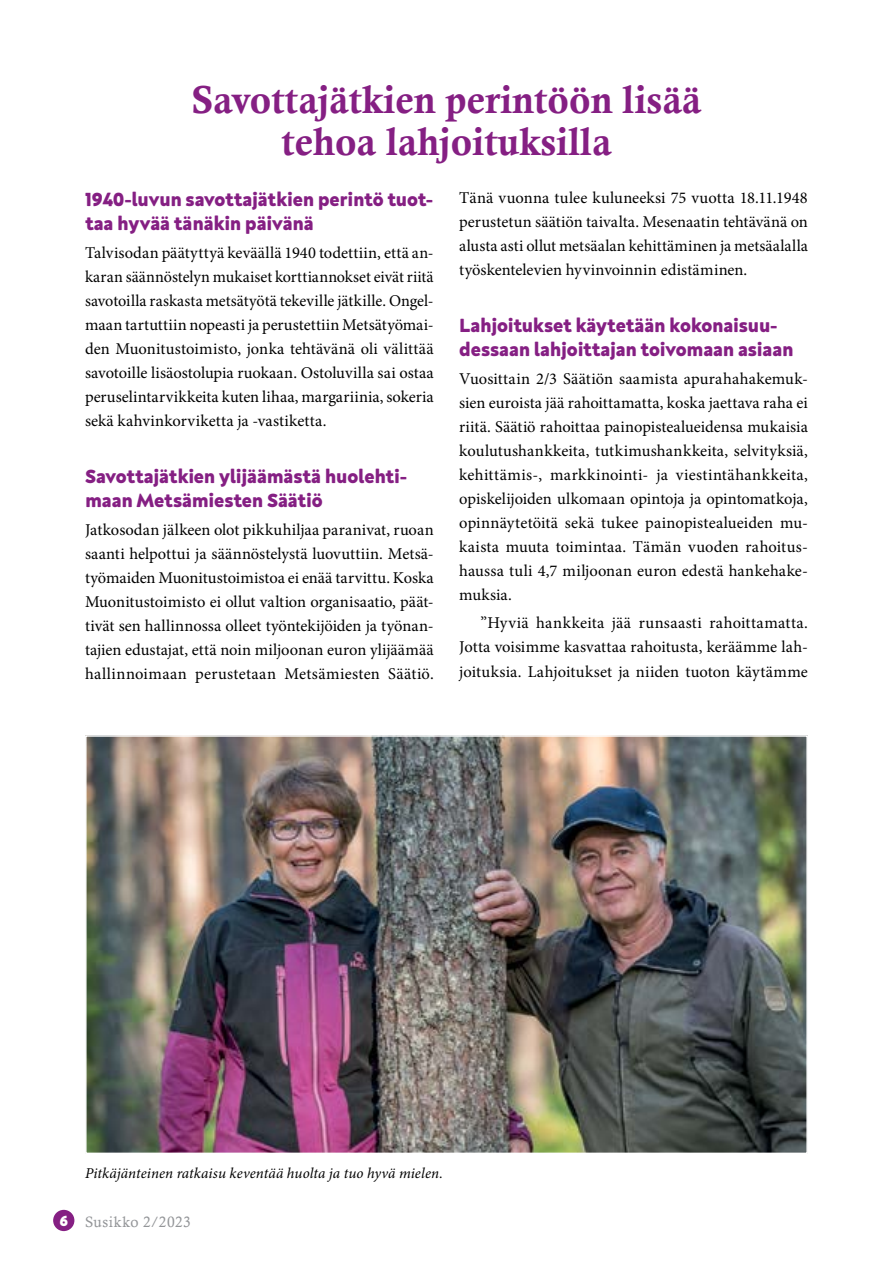
<style>
.page{position:relative;width:893px;height:1263px;background:#fff}
.page>*{position:absolute;margin:0;border:0;box-sizing:border-box;transform-origin:0 0}
.t1{font:39px/42px "Calis MT Bol";color:#851f83;text-align:center}
.t2{font:800 19.5px/24px "Neufreit";letter-spacing:-.005em;color:#851f83}
.t3{font:16.5px/24px "Minion Pro";letter-spacing:.01em;color:#000;text-align:justify}
.t4{font:italic 15px "Minion Pro";letter-spacing:.005em;color:#000}
.t5{font:15px "Calisto";letter-spacing:.03em;color:#939598}
.s1{font-family:"Neufreit";font-weight:800;color:#fff}
</style>
<div class="page">
<div style="left:53px;top:1210px;width:21px;height:21px;background:#851f83;border-radius:50%"></div>
<img style="left:88px;top:738px;width:717px;height:413px">
<div style="left:85px;top:735px;width:723px;height:419px;border:2px solid #fff"></div>
<h1 class="t1" style="left:192px;top:78px;width:511px">Savottajätkien perintöön lisää tehoa lahjoituksilla</h1>
<p class="t2" style="left:85px;top:187px;width:349px">1940-luvun savottajätkien perintö tuot&shy;taa hyvää tänäkin päivänä</p>
<p class="t3" style="left:85px;top:241px;width:350px">Talvisodan päätyttyä keväällä 1940 todettiin, että an&shy;karan säännöstelyn mukaiset korttiannokset eivät riitä savotoilla raskasta metsätyötä tekeville jätkille. Ongel&shy;maan tartuttiin nopeasti ja perustettiin Metsätyömai&shy;den Muonitustoimisto, jonka tehtävänä oli välittää savotoille lisäostolupia ruokaan. Ostoluvilla sai ostaa peruselintarvikkeita kuten lihaa, margariinia, sokeria sekä kahvinkorviketta ja -vastiketta.</p>
<p class="t2" style="left:85px;top:463px;width:323px">Savottajätkien ylijäämästä huolehti&shy;maan Metsämiesten Säätiö</p>
<p class="t3" style="left:85px;top:518px;width:350px">Jatkosodan jälkeen olot pikkuhiljaa paranivat, ruoan saanti helpottui ja säännöstelystä luovuttiin. Metsä&shy;työmaiden Muonitustoimistoa ei enää tarvittu. Koska Muonitustoimisto ei ollut valtion organisaatio, päät&shy;tivät sen hallinnossa olleet työntekijöiden ja työnan&shy;tajien edustajat, että noin miljoonan euron ylijäämää hallinnoimaan perustetaan Metsämiesten Säätiö.</p>
<p class="t3" style="left:459px;top:186px;width:350px">Tänä vuonna tulee kuluneeksi 75 vuotta 18.11.1948 perustetun säätiön taivalta. Mesenaatin tehtävänä on alusta asti ollut metsäalan kehittäminen ja metsäalalla työskentelevien hyvinvoinnin edistäminen.</p>
<p class="t2" style="left:459px;top:313px;width:336px">Lahjoitukset käytetään kokonaisuu&shy;dessaan lahjoittajan toivomaan asiaan</p>
<p class="t3" style="left:459px;top:367px;width:350px">Vuosittain 2/3 Säätiön saamista apurahahakemuk&shy;sien euroista jää rahoittamatta, koska jaettava raha ei riitä. Säätiö rahoittaa painopistealueidensa mukaisia koulutushankkeita, tutkimushankkeita, selvityksiä, kehittämis-, markkinointi- ja viestintähankkeita, opiskelijoiden ulkomaan opintoja ja opintomatkoja, opinnäytetöitä sekä tukee painopistealueiden mu&shy;kaista muuta toimintaa. Tämän vuoden rahoitus&shy;haussa tuli 4,7 miljoonan euron edestä hankehake&shy;muksia.</p>
<p class="t3" style="left:459px;top:611px;width:350px;text-indent:21px">”Hyviä hankkeita jää runsaasti rahoittamatta.<br>Jotta voisimme kasvattaa rahoitusta, keräämme lah&shy;joituksia. Lahjoitukset ja niiden tuoton käytämme</p>
<p class="t4" style="left:85px;top:1163px;width:359px">Pitkäjänteinen ratkaisu keventää huolta ja tuo hyvä mielen.</p>
<p class="t5" style="left:60px;top:1213px;width:133px"><span class="s1">6</span> Susikko 2/2023</p>
</div>
